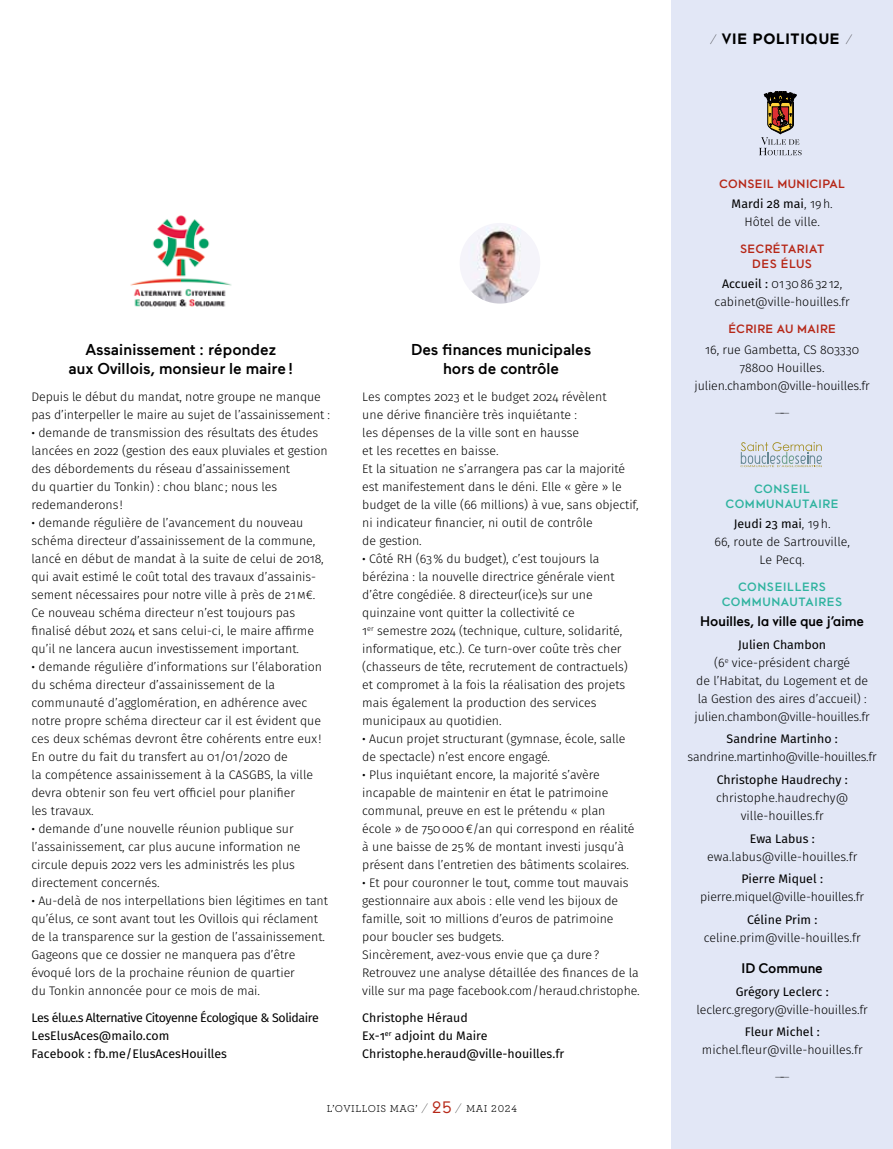
<style>
.page{position:relative;width:893px;height:1149px;background:#fff}
.page>*{position:absolute;margin:0;border:0;box-sizing:border-box;transform-origin:0 0}
.t1{font:500 15.75px/19.5px "Maax";color:#000;text-align:center}
.t2{font:700 15px "Maax";letter-spacing:.05em;color:#000}
.t3{font:500 13.8px "Maax";letter-spacing:-.01em;color:#000}
.t4{font:300 12.3px/18px "Fira Sans";letter-spacing:-.005em;color:#000}
.t5{font:12.3px/18px "Fira Sans";color:#000}
.t6{font:12.3px/18px "Fira Sans";letter-spacing:-.035em;color:#000}
.t7{font:200 12.3px "Fira Sans";color:#000}
.t8{font:500 12px/15px "Maax";letter-spacing:.03em;color:#b62717;text-align:center}
.t9{font:500 12px/15px "Maax";letter-spacing:.05em;color:#2fb39f;text-align:center}
.t10{font:10.5px "Archer";letter-spacing:.05em;color:#000}
.s1{font-family:"Archer";font-weight:200}
.s2{font-family:"Archer";font-size:14.7px}
.s3{font-weight:200;font-size:15px}
.s4{font-family:"Maax";font-size:16.5px;color:#b62717}
.s5{font-weight:400}
</style>
<div class="page">
<div style="left:671px;top:0;width:222px;height:1148px;background:#e2e7f6"></div>
<svg style="left:759px;top:91px;width:42px;height:64px"></svg>
<svg style="left:741px;top:442px;width:81px;height:25px"></svg>
<img style="left:130px;top:215px;width:102px;height:92px">
<img style="left:460px;top:223px;width:80px;height:80px;border-radius:40px">
<p class="t2" style="left:710px;top:31px;width:144px"><span class="s1">⁄</span> VIE POLITIQUE <span class="s1">⁄</span></p>
<p class="t1" style="left:69px;top:339px;width:226px">Assainissement : répondez<br>aux Ovillois, monsieur le maire!</p>
<p class="t4" style="left:32px;top:387px;width:300px">Depuis le début du mandat, notre groupe ne manque pas d’interpeller le maire au sujet de l’assainissement :</p>
<p class="t4" style="left:32px;top:423px;width:298px"><span class="s2">•</span> demande de transmission des résultats des études lancées en 2022 (gestion des eaux pluviales et gestion des débordements du réseau d’assainissement<br>du quartier du Tonkin) : chou blanc; nous les redemanderons!</p>
<p class="t4" style="left:32px;top:513px;width:294px"><span class="s2">•</span> demande régulière de l’avancement du nouveau schéma directeur d’assainissement de la commune, lancé en début de mandat à la suite de celui de 2018, qui avait estimé le coût total des travaux d’assainis&shy;sement nécessaires pour notre ville à près de 21M€.<br>Ce nouveau schéma directeur n’est toujours pas finalisé début 2024 et sans celui-ci, le maire affirme qu’il ne lancera aucun investissement important.</p>
<p class="t4" style="left:32px;top:657px;width:292px"><span class="s2">•</span> demande régulière d’informations sur l’élaboration du schéma directeur d’assainissement de la communauté d’agglomération, en adhérence avec notre propre schéma directeur car il est évident que ces deux schémas devront être cohérents entre eux !<br>En outre du fait du transfert au 01/01/2020 de<br>la compétence assainissement à la CASGBS, la ville devra obtenir son feu vert officiel pour planifier<br>les travaux.</p>
<p class="t4" style="left:32px;top:819px;width:270px"><span class="s2">•</span> demande d’une nouvelle réunion publique sur l’assainissement, car plus aucune information ne circule depuis 2022 vers les administrés les plus directement concernés.</p>
<p class="t4" style="left:32px;top:891px;width:298px"><span class="s2">•</span> Au-delà de nos interpellations bien légitimes en tant qu’élus, ce sont avant tout les Ovillois qui réclament de la transparence sur la gestion de l’assainissement.<br>Gageons que ce dossier ne manquera pas d’être évoqué lors de la prochaine réunion de quartier<br>du Tonkin annoncée pour ce mois de mai.</p>
<p class="t6" style="left:32px;top:1008px;width:289px">Les élu.e.s Alternative Citoyenne Écologique &amp; Solidaire<br>LesElusAces@mailo.com<br>Facebook : fb.me/ElusAcesHouilles</p>
<p class="t1" style="left:411px;top:339px;width:181px">Des finances municipales hors de contrôle</p>
<p class="t4" style="left:362px;top:387px;width:278px">Les comptes 2023 et le budget 2024 révèlent<br>une dérive financière très inquiétante :<br>les dépenses de la ville sont en hausse<br>et les recettes en baisse.<br>Et la situation ne s’arrangera pas car la majorité est manifestement dans le déni. Elle « gère » le budget de la ville (66 millions) à vue, sans objectif, ni indicateur financier, ni outil de contrôle<br>de gestion.</p>
<p class="t4" style="left:362px;top:549px;width:267px"><span class="s2">•</span> Côté RH (63% du budget), c’est toujours la bérézina : la nouvelle directrice générale vient d’être congédiée. 8 directeur(ice)s sur une quinzaine vont quitter la collectivité ce<br>1<sup>er</sup> semestre 2024 (technique, culture, solidarité, informatique, etc.). Ce turn-over coûte très cher (chasseurs de tête, recrutement de contractuels) et compromet à la fois la réalisation des projets mais également la production des services municipaux au quotidien.</p>
<p class="t4" style="left:362px;top:729px;width:265px"><span class="s2">•</span> Aucun projet structurant (gymnase, école, salle de spectacle) n’est encore engagé.</p>
<p class="t4" style="left:362px;top:765px;width:274px"><span class="s2">•</span> Plus inquiétant encore, la majorité s’avère incapable de maintenir en état le patrimoine communal, preuve en est le prétendu « plan école » de 750000€/an qui correspond en réalité à une baisse de 25% de montant investi jusqu’à présent dans l’entretien des bâtiments scolaires.</p>
<p class="t4" style="left:362px;top:873px;width:279px"><span class="s2">•</span> Et pour couronner le tout, comme tout mauvais gestionnaire aux abois : elle vend les bijoux de famille, soit 10 millions d’euros de patrimoine pour boucler ses budgets.<br>Sincèrement, avez-vous envie que ça dure?<br>Retrouvez une analyse détaillée des finances de la ville sur ma page facebook.com/heraud.christophe.</p>
<p class="t5" style="left:362px;top:1008px;width:203px">Christophe Héraud<br>Ex-1<sup>er</sup> adjoint du Maire<br>Christophe.heraud@ville-houilles.fr</p>
<p class="t10" style="left:327px;top:1100px;width:192px">L’OVILLOIS MAG’ <span class="s3">⁄</span> <span class="s4">25</span> <span class="s3">⁄</span> MAI 2024</p>
<p class="t8" style="left:719px;top:176px;width:127px">CONSEIL MUNICIPAL</p>
<p class="t4" style="left:731px;top:195px;width:103px;text-align:center"><span class="s5">Mardi 28 mai</span>, 19h.<br>Hôtel de ville.</p>
<p class="t8" style="left:740px;top:241px;width:86px">SECRÉTARIAT<br>DES ÉLUS</p>
<p class="t4" style="left:715px;top:275px;width:137px;text-align:center"><span class="s5">Accueil :</span> 01 308632 12, cabinet@ville-houilles.fr</p>
<p class="t8" style="left:728px;top:322px;width:109px">ÉCRIRE AU MAIRE</p>
<p class="t4" style="left:695px;top:340px;width:177px;text-align:center">16, rue Gambetta, CS 803330<br>78800 Houilles. julien.chambon@ville-houilles.fr</p>
<p class="t7" style="left:775px;top:403px;width:16px">——</p>
<p class="t9" style="left:726px;top:481px;width:114px">CONSEIL<br>COMMUNAUTAIRE</p>
<p class="t4" style="left:714px;top:514px;width:137px;text-align:center"><span class="s5">Jeudi 23 mai</span>, 19h.<br>66, route de Sartrouville,<br>Le Pecq.</p>
<p class="t9" style="left:722px;top:579px;width:122px">CONSEILLERS<br>COMMUNAUTAIRES</p>
<p class="t3" style="left:700px;top:614px;width:165px">Houilles, la ville que j’aime</p>
<p class="t4" style="left:695px;top:635px;width:177px;text-align:center"><span class="s5">Julien Chambon<br></span>(6<sup>e</sup> vice-président chargé<br>de l’Habitat, du Logement et de la Gestion des aires d’accueil) : julien.chambon@ville-houilles.fr</p>
<p class="t5" style="left:727px;top:729px;width:113px">Sandrine Martinho :</p>
<p class="t4" style="left:687px;top:747px;width:191px">sandrine.martinho@ville-houilles.fr</p>
<p class="t5" style="left:717px;top:770px;width:133px">Christophe Haudrechy :</p>
<p class="t4" style="left:716px;top:788px;width:134px;text-align:center">christophe.haudrechy@ ville-houilles.fr</p>
<p class="t5" style="left:750px;top:829px;width:66px">Ewa Labus :</p>
<p class="t4" style="left:707px;top:847px;width:152px">ewa.labus@ville-houilles.fr</p>
<p class="t5" style="left:741px;top:869px;width:83px">Pierre Miquel :</p>
<p class="t4" style="left:700px;top:887px;width:165px">pierre.miquel@ville-houilles.fr</p>
<p class="t5" style="left:747px;top:910px;width:72px">Céline Prim :</p>
<p class="t4" style="left:704px;top:928px;width:158px">celine.prim@ville-houilles.fr</p>
<p class="t3" style="left:742px;top:960px;width:83px">ID Commune</p>
<p class="t5" style="left:736px;top:981px;width:95px">Grégory Leclerc :</p>
<p class="t4" style="left:696px;top:999px;width:173px">leclerc.gregory@ville-houilles.fr</p>
<p class="t5" style="left:745px;top:1022px;width:76px">Fleur Michel :</p>
<p class="t4" style="left:702px;top:1040px;width:162px">michel.fleur@ville-houilles.fr</p>
<p class="t7" style="left:775px;top:1067px;width:16px">——</p>
</div>
